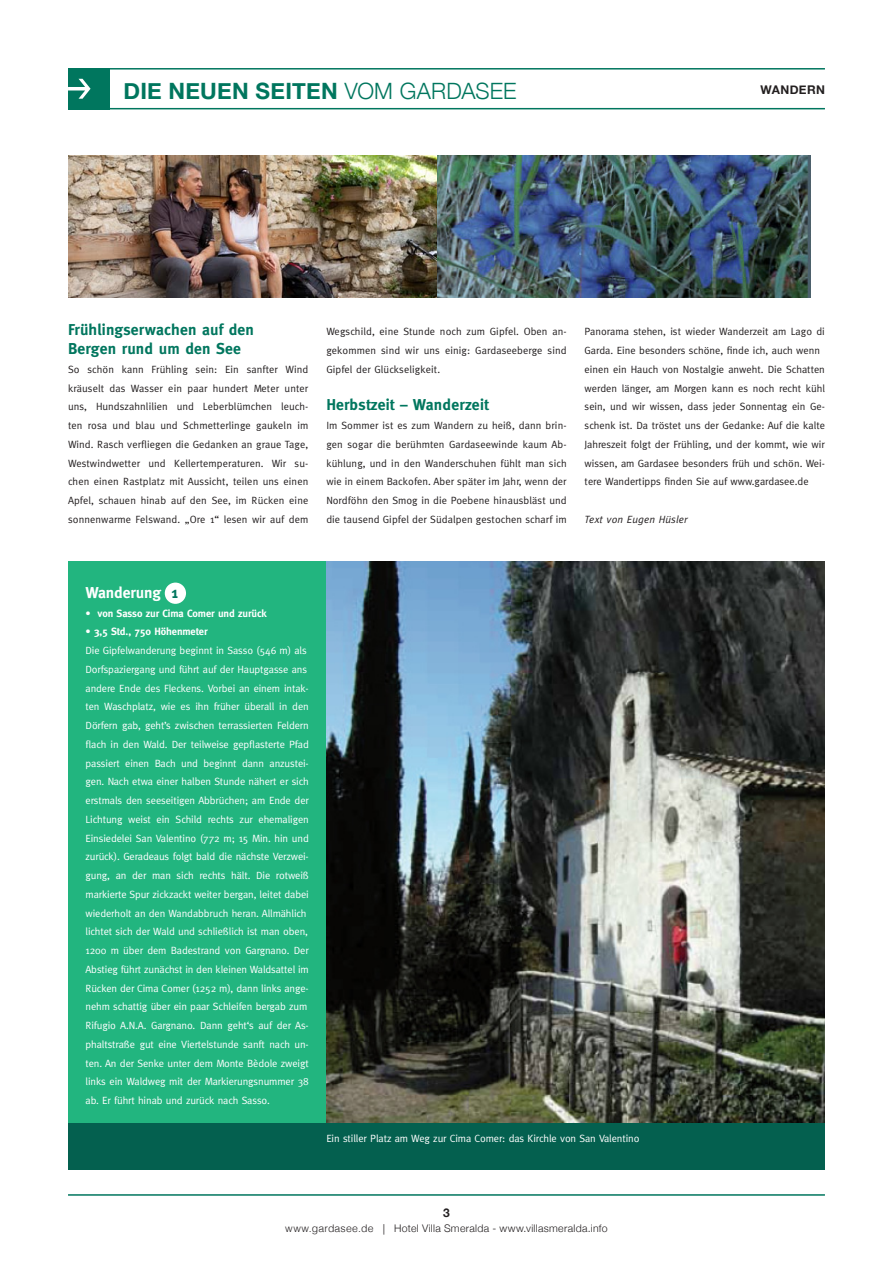
<style>
.page{position:relative;width:893px;height:1263px;background:#fff}
.page>*{position:absolute;margin:0;border:0;box-sizing:border-box;transform-origin:0 0}
.t1{font:700 22.5px "Helvetica Neue";letter-spacing:.01em;color:#00765e}
.Fließtext_Meta_Serif{font:700 15.75px "Meta";letter-spacing:.01em;color:#00765e}
.Fließtext_Meta_Serif-2{font:700 15.75px "Meta";letter-spacing:-.01em;color:#fff}
.t2{font:700 12px "Helvetica Neue";letter-spacing:.03em;color:#231f20}
.Fließtext_Meta_Serif-3{font:10.5px/18.8px "Meta";letter-spacing:.005em;color:#231f20;text-align:justify}
.Fließtext_Meta_Serif-4{font:10.5px/18.8px "Meta";letter-spacing:-.01em;color:#fff;text-align:justify}
.t3{font:300 10.5px "Helvetica Neue";letter-spacing:.03em;color:#231f20}
.Fließtext_Meta_Serif-5{font:700 10.5px "Meta";letter-spacing:-.01em;color:#fff}
.Fließtext_Meta_Serif-6{font:italic 10.5px "Meta";letter-spacing:.01em;color:#231f20}
.s1{font-weight:300}
.s2{color:#00765e}
.s3{font-family:"Helvetica"}
</style>
<div class="page">
<div style="left:68px;top:68px;width:41px;height:41px;background:#00765e"></div>
<svg style="left:68px;top:79px;width:23px;height:20px"></svg>
<hr style="left:68px;top:108px;width:757px;height:1px;background:#00765e">
<hr style="left:68px;top:68px;width:757px;height:2px;background:#00765e">
<hr style="left:68px;top:1194px;width:757px;height:2px;background:#00765e">
<div style="left:68px;top:561px;width:258px;height:562px;background:#22b57f"></div>
<div style="left:165px;top:583px;width:21px;height:21px;background:#fff;border-radius:50%"></div>
<img style="left:326px;top:561px;width:499px;height:562px">
<div style="left:68px;top:1123px;width:757px;height:46px;background:#04604f"></div>
<img style="left:68px;top:156px;width:369px;height:142px">
<img style="left:437px;top:156px;width:373px;height:142px">
<h1 class="t1" style="left:123px;top:77px;width:394px">DIE NEUEN SEITEN <span class="s1">VOM GARDASEE</span></h1>
<p class="t2" style="left:761px;top:82px;width:66px">WANDERN</p>
<p class="Fließtext_Meta_Serif" style="left:68px;top:321px;width:187px">Frühlingserwachen auf den</p>
<p class="Fließtext_Meta_Serif" style="left:68px;top:339px;width:175px">Bergen rund um den See</p>
<p class="Fließtext_Meta_Serif-3" style="left:68px;top:360px;width:242px">So schön kann Frühling sein: Ein sanfter Wind kräuselt das Wasser ein paar hundert Meter unter uns, Hundszahnlilien und Leberblümchen leuch&shy;ten rosa und blau und Schmetterlinge gaukeln im Wind. Rasch verfliegen die Gedanken an graue Tage, Westwindwetter und Kellertemperaturen. Wir su&shy;chen einen Rastplatz mit Aussicht, teilen uns einen Apfel, schauen hinab auf den See, im Rücken eine sonnenwarme Felswand. „Ore 1“ lesen wir auf dem</p>
<p class="Fließtext_Meta_Serif-3" style="left:326px;top:322px;width:242px">Wegschild, eine Stunde noch zum Gipfel. Oben an&shy;gekommen sind wir uns einig: Gardaseeberge sind Gipfel der Glückseligkeit.</p>
<p class="Fließtext_Meta_Serif" style="left:326px;top:396px;width:164px">Herbstzeit – Wanderzeit</p>
<p class="Fließtext_Meta_Serif-3" style="left:326px;top:416px;width:242px">Im Sommer ist es zum Wandern zu heiß, dann brin&shy;gen sogar die berühmten Gardaseewinde kaum Ab&shy;kühlung, und in den Wanderschuhen fühlt man sich wie in einem Backofen. Aber später im Jahr, wenn der Nordföhn den Smog in die Poebene hinausbläst und die tausend Gipfel der Südalpen gestochen scharf im</p>
<p class="Fließtext_Meta_Serif-3" style="left:585px;top:322px;width:242px">Panorama stehen, ist wieder Wanderzeit am Lago di<br>Garda. Eine besonders schöne, finde ich, auch wenn</p>
<p class="Fließtext_Meta_Serif-3" style="left:585px;top:360px;width:242px">einen ein Hauch von Nostalgie anweht. Die Schatten werden länger, am Morgen kann es noch recht kühl sein, und wir wissen, dass jeder Sonnentag ein Ge&shy;schenk ist. Da tröstet uns der Gedanke: Auf die kalte Jahreszeit folgt der Frühling, und der kommt, wie wir wissen, am Gardasee besonders früh und schön. Wei&shy;tere Wandertipps finden Sie auf www.gardasee.de</p>
<p class="Fließtext_Meta_Serif-6" style="left:585px;top:513px;width:104px">Text von Eugen Hüsler</p>
<p class="Fließtext_Meta_Serif-2" style="left:86px;top:583px;width:94px">Wanderung <span class="s2">1</span></p>
<p class="Fließtext_Meta_Serif-5" style="left:86px;top:607px;width:183px">• von Sasso zur Cima Comer und zurück</p>
<p class="Fließtext_Meta_Serif-5" style="left:86px;top:626px;width:124px">• 3,5 Std., 750 Höhenmeter</p>
<p class="Fließtext_Meta_Serif-4" style="left:86px;top:641px;width:223px">Die Gipfelwanderung beginnt in Sasso (546 m) als</p>
<p class="Fließtext_Meta_Serif-4" style="left:86px;top:660px;width:223px">Dorfspaziergang und führt auf der Hauptgasse ans</p>
<p class="Fließtext_Meta_Serif-4" style="left:86px;top:678px;width:225px">andere Ende des Fleckens. Vorbei an einem intak&shy;ten Waschplatz, wie es ihn früher überall in den Dörfern gab, geht’s zwischen terrassierten Feldern flach in den Wald. Der teilweise gepflasterte Pfad passiert einen Bach und beginnt dann anzustei&shy;gen. Nach etwa einer halben Stunde nähert er sich erstmals den seeseitigen Abbrüchen; am Ende der Lichtung weist ein Schild rechts zur ehemaligen Einsiedelei San Valentino (772 m; 15 Min. hin und zurück). Geradeaus folgt bald die nächste Verzwei&shy;gung, an der man sich rechts hält. Die rotweiß markierte Spur zickzackt weiter bergan, leitet dabei wiederholt an den Wandabbruch heran. Allmählich</p>
<p class="Fließtext_Meta_Serif-4" style="left:86px;top:922px;width:224px">lichtet sich der Wald und schließlich ist man oben,</p>
<p class="Fließtext_Meta_Serif-4" style="left:86px;top:941px;width:225px">1200 m über dem Badestrand von Gargnano. Der Abstieg führt zunächst in den kleinen Waldsattel im Rücken der Cima Comer (1252 m), dann links ange&shy;nehm schattig über ein paar Schleifen bergab zum</p>
<p class="Fließtext_Meta_Serif-4" style="left:86px;top:1016px;width:225px">Rifugio A.N.A. Gargnano. Dann geht‘s auf der As&shy;phaltstraße gut eine Viertelstunde sanft nach un&shy;ten. An der Senke unter dem Monte Bèdole zweigt links ein Waldweg mit der Markierungsnummer 38 ab. Er führt hinab und zurück nach Sasso.</p>
<p class="Fließtext_Meta_Serif-4" style="left:326px;top:1128px;width:315px">Ein stiller Platz am Weg zur Cima Comer: das Kirchle von San Valentino</p>
<p class="t2" style="left:443px;top:1205px;width:8px">3</p>
<p class="t3" style="left:285px;top:1222px;width:324px"><span class="s3">www.gardasee.de |</span> Hotel Villa Smeralda - www.villasmeralda.info</p>
</div>
